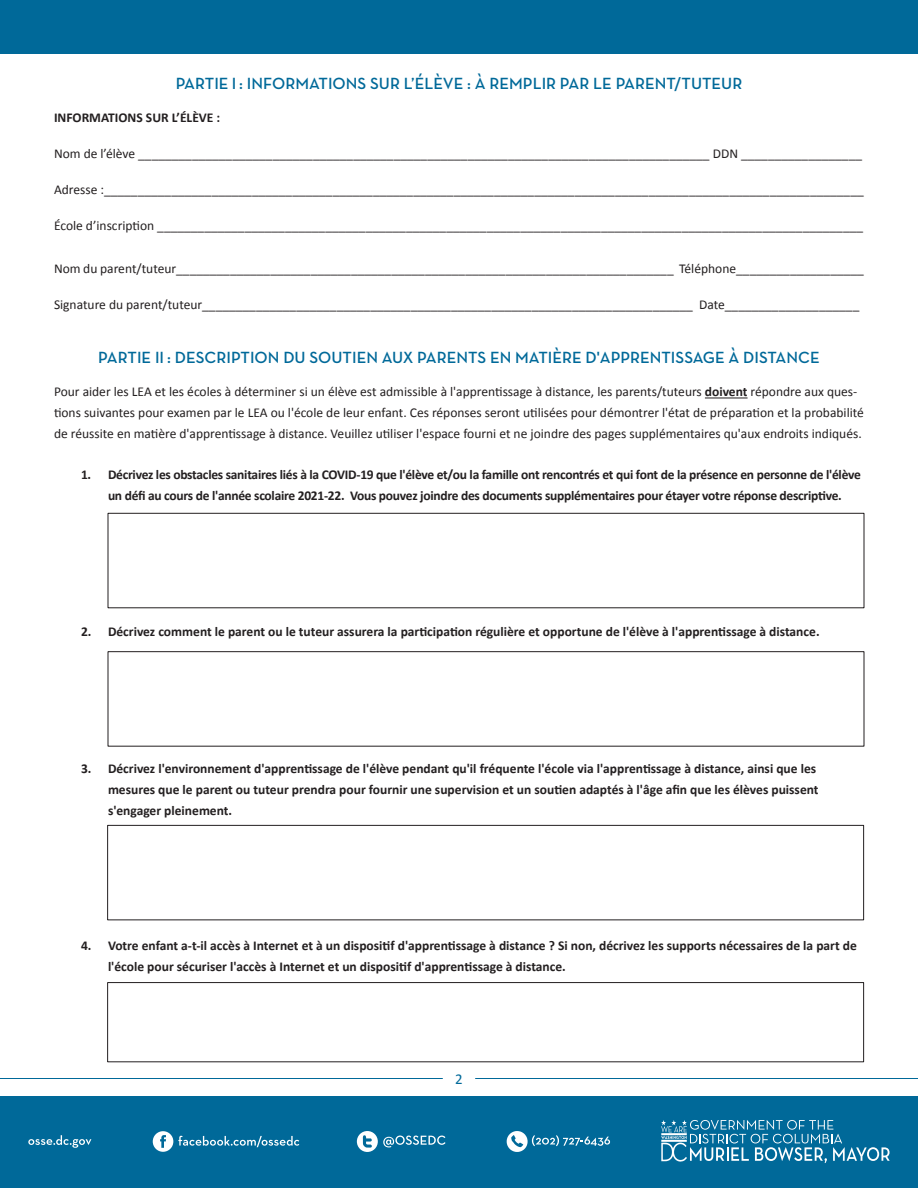
<style>
.page{position:relative;width:918px;height:1188px;background:#fff}
.page>*{position:absolute;margin:0;border:0;box-sizing:border-box;transform-origin:0 0}
.t1{font:600 16.5px "Neutra Text";color:#006999}
.t2{font:15px "Calibri";color:#006999}
.paragraph{font:13.5px/21px "Calibri";color:#231f20}
.t3{font:700 13.5px/21px "Calibri";color:#231f20}
.t4{font:700 13.5px/21px "Calibri";letter-spacing:-.02em;color:#231f20;text-align:center}
.s1{font-weight:700}
</style>
<div class="page">
<div style="left:0;top:1096px;width:918px;height:92px;background:#006999"></div>
<svg style="left:153px;top:1131px;width:146px;height:21px"></svg>
<svg style="left:357px;top:1131px;width:89px;height:21px"></svg>
<svg style="left:28px;top:1135px;width:63px;height:13px"></svg>
<svg style="left:507px;top:1131px;width:103px;height:21px"></svg>
<svg style="left:661px;top:1120px;width:229px;height:43px"></svg>
<hr style="left:0;top:1078px;width:443px;height:1px;background:#006999">
<hr style="left:475px;top:1078px;width:443px;height:1px;background:#006999">
<div style="left:0;top:0;width:918px;height:54px;background:#006999"></div>
<hr style="left:705px;top:398px;width:43px;height:1px;background:#231f20">
<div style="left:108px;top:513px;width:756px;height:95px;border:1px solid #231f20"></div>
<div style="left:108px;top:651px;width:756px;height:95px;border:1px solid #231f20"></div>
<div style="left:107px;top:825px;width:757px;height:95px;border:1px solid #231f20"></div>
<div style="left:107px;top:982px;width:757px;height:80px;border:1px solid #231f20"></div>
<p class="t1" style="left:176px;top:73px;width:568px">PARTIE I : INFORMATIONS SUR L’ÉLÈVE : À REMPLIR PAR LE PARENT/TUTEUR</p>
<p class="t3" style="left:54px;top:107px;width:168px">INFORMATIONS SUR L’ÉLÈVE :</p>
<p class="paragraph" style="left:54px;top:143px;width:810px">Nom de l’élève _____________________________________________________________________________________ DDN __________________</p>
<p class="paragraph" style="left:54px;top:179px;width:811px">Adresse :_________________________________________________________________________________________________________________</p>
<p class="paragraph" style="left:54px;top:215px;width:811px">École d’inscription _________________________________________________________________________________________________________</p>
<p class="paragraph" style="left:54px;top:259px;width:811px">Nom du parent/tuteur__________________________________________________________________________ Téléphone___________________</p>
<p class="paragraph" style="left:54px;top:295px;width:807px">Signature du parent/tuteur_________________________________________________________________________ Date____________________</p>
<p class="t1" style="left:98px;top:348px;width:723px">PARTIE II : DESCRIPTION DU SOUTIEN AUX PARENTS EN MATIÈRE D'APPRENTISSAGE À DISTANCE</p>
<p class="paragraph" style="left:54px;top:382px;width:811px">Pour aider les LEA et les écoles à déterminer si un élève est admissible à l'apprentissage à distance, les parents/tuteurs <span class="s1">doivent</span> répondre aux ques&shy;tions suivantes pour examen par le LEA ou l'école de leur enfant. Ces réponses seront utilisées pour démontrer l'état de préparation et la probabilité de réussite en matière d'apprentissage à distance. Veuillez utiliser l'espace fourni et ne joindre des pages supplémentaires qu'aux endroits indiqués.</p>
<p class="t4" style="left:81px;top:464px;width:781px">1. Décrivez les obstacles sanitaires liés à la COVID-19 que l'élève et/ou la famille ont rencontrés et qui font de la présence en personne de l'élève un défi au cours de l'année scolaire 2021-22. Vous pouvez joindre des documents supplémentaires pour étayer votre réponse descriptive.</p>
<p class="t3" style="left:81px;top:621px;width:740px">2. Décrivez comment le parent ou le tuteur assurera la participation régulière et opportune de l'élève à l'apprentissage à distance.</p>
<p class="t3" style="left:108px;top:758px;width:712px;text-indent:-27px">3. Décrivez l'environnement d'apprentissage de l'élève pendant qu'il fréquente l'école via l'apprentissage à distance, ainsi que les mesures que le parent ou tuteur prendra pour fournir une supervision et un soutien adaptés à l'âge afin que les élèves puissent s'engager pleinement.</p>
<p class="t3" style="left:108px;top:935px;width:750px;text-indent:-27px">4. Votre enfant a-t-il accès à Internet et à un dispositif d'apprentissage à distance ? Si non, décrivez les supports nécessaires de la part de l'école pour sécuriser l'accès à Internet et un dispositif d'apprentissage à distance.</p>
<p class="t2" style="left:455px;top:1069px;width:9px">2</p>
</div>
